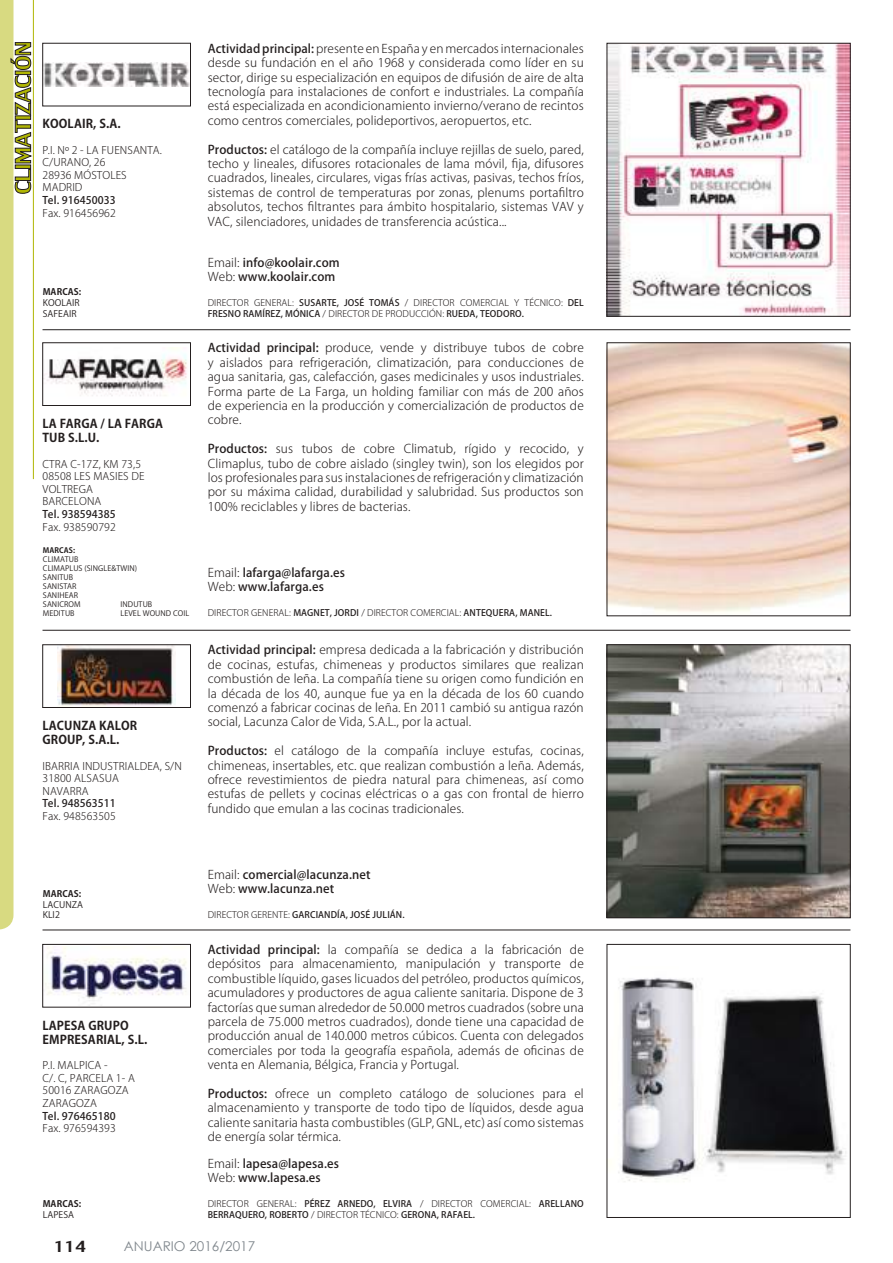
<style>
.page{position:relative;width:893px;height:1263px;background:#fff}
.page>*{position:absolute;margin:0;border:0;box-sizing:border-box;transform-origin:0 0}
.t1{font:24px "Lily UPC";color:#241f1f}
.t2{font:13.5px "Century Gothic";color:#80878d}
.t3{font:300 12px/14.4px "Koz Go Pro";letter-spacing:.01em;color:#241f1f;text-align:justify}
.t4{font:500 12px/14.4px "Koz Go Pro";letter-spacing:.01em;color:#241f1f}
.t5{font:700 12px/14.4px "Koz Go Pro";letter-spacing:.01em;color:#241f1f}
.t6{font:300 10.5px/12.6px "Koz Go Pro";letter-spacing:.01em;color:#241f1f}
.t7{font:500 10.5px "Koz Go Pro";letter-spacing:.01em;color:#241f1f}
.t8{font:300 9px/10.5px "Koz Go Pro";letter-spacing:.01em;color:#241f1f}
.t9{font:500 9px/10.5px "Koz Go Pro";letter-spacing:.01em;color:#241f1f}
.t10{font:9px/10.8px "Koz Go Pro";letter-spacing:.01em;color:#241f1f}
.t11{font:700 9px "Koz Go Pro";letter-spacing:.01em;color:#241f1f}
.t12{font:7.5px/9px "Koz Go Pro";letter-spacing:.01em;color:#241f1f}
.t13{font:700 7.5px "Koz Go Pro";letter-spacing:.01em;color:#241f1f}
.s1{font-weight:500}
.s2{font-weight:300}
</style>
<div class="page">
<hr style="left:43px;top:630px;width:807px;height:1px;background:#241f1f">
<hr style="left:43px;top:329px;width:807px;height:1px;background:#241f1f">
<img style="left:609px;top:45px;width:239px;height:269px">
<img style="left:45px;top:62px;width:144px;height:25px">
<div style="left:43px;top:43px;width:148px;height:63px;border:1px solid #241f1f"></div>
<img style="left:609px;top:345px;width:239px;height:268px">
<img style="left:47px;top:348px;width:140px;height:48px">
<div style="left:43px;top:343px;width:148px;height:63px;border:1px solid #241f1f"></div>
<hr style="left:43px;top:929px;width:807px;height:1px;background:#241f1f">
<img style="left:609px;top:646px;width:239px;height:270px">
<div style="left:607px;top:644px;width:243px;height:274px;border:1px solid #241f1f"></div>
<img style="left:58px;top:646px;width:117px;height:60px">
<div style="left:43px;top:644px;width:148px;height:64px;border:1px solid #241f1f"></div>
<img style="left:618px;top:977px;width:228px;height:205px">
<div style="left:607px;top:944px;width:243px;height:274px;border:1px solid #241f1f"></div>
<img style="left:45px;top:946px;width:142px;height:55px">
<div style="left:43px;top:944px;width:148px;height:63px;border:1px solid #241f1f"></div>
<svg style="left:0;top:0;width:31px;height:929px"></svg>
<hr style="left:33px;top:0;width:1px;height:479px;background:#b0b503">
<p class="t5" style="left:43px;top:118px;width:80px">KOOLAIR, S.A.</p>
<p class="t6" style="left:43px;top:144px;width:121px">P.I. Nº 2 - LA FUENSANTA.<br>C/URANO, 26<br>28936 MÓSTOLES<br>MADRID</p>
<p class="t7" style="left:43px;top:193px;width:75px">Tel. 916450033</p>
<p class="t6" style="left:43px;top:207px;width:75px">Fax. 916456962</p>
<p class="t11" style="left:43px;top:286px;width:40px">MARCAS:</p>
<p class="t10" style="left:43px;top:298px;width:38px">KOOLAIR<br>SAFEAIR</p>
<p class="t5" style="left:43px;top:417px;width:122px">LA FARGA / LA FARGA<br>TUB S.L.U.</p>
<p class="t6" style="left:43px;top:457px;width:103px">CTRA C-17Z, KM 73,5<br>08508 LES MASIES DE<br>VOLTREGA<br>BARCELONA</p>
<p class="t7" style="left:43px;top:507px;width:75px">Tel. 938594385</p>
<p class="t6" style="left:43px;top:520px;width:75px">Fax. 938590792</p>
<p class="t13" style="left:43px;top:545px;width:34px">MARCAS:</p>
<p class="t12" style="left:43px;top:555px;width:96px">CLIMATUB<br>CLIMAPLUS (SINGLE&amp;TWIN)<br>SANITUB<br>SANISTAR<br>SANIHEAR<br>SANICROM<br>MEDITUB</p>
<p class="t12" style="left:121px;top:600px;width:70px">INDUTUB<br>LEVEL WOUND COIL</p>
<p class="t5" style="left:43px;top:719px;width:96px">LACUNZA KALOR<br>GROUP, S.A.L.</p>
<p class="t6" style="left:43px;top:759px;width:141px">IBARRIA INDUSTRIALDEA, S/N<br>31800 ALSASUA<br>NAVARRA</p>
<p class="t7" style="left:43px;top:797px;width:75px">Tel. 948563511</p>
<p class="t6" style="left:43px;top:810px;width:75px">Fax. 948563505</p>
<p class="t3" style="left:208px;top:41px;width:378px"><span class="s1">Actividad principal:</span> presente en España y en mercados internacionales desde su fundación en el año 1968 y considerada como líder en su sector, dirige su especialización en equipos de difusión de aire de alta tecnología para instalaciones de confort e industriales. La compañía está especializada en acondicionamiento invierno/verano de recintos como centros comerciales, polideportivos, aeropuertos, etc.</p>
<p class="t3" style="left:208px;top:142px;width:378px"><span class="s1">Productos:</span> el catálogo de la compañía incluye rejillas de suelo, pared, techo y lineales, difusores rotacionales de lama móvil, 昀椀ja, difusores cuadrados, lineales, circulares, vigas frías activas, pasivas, techos fríos, sistemas de control de temperaturas por zonas, plenums porta昀椀ltro absolutos, techos 昀椀ltrantes para ámbito hospitalario, sistemas VAV y VAC, silenciadores, unidades de transferencia acústica...</p>
<p class="t4" style="left:208px;top:256px;width:133px"><span class="s2">Email:</span> info@koolair.com<br><span class="s2">Web:</span> www.koolair.com</p>
<p class="t8" style="left:208px;top:297px;width:378px">DIRECTOR GENERAL: <span class="s1">SUSARTE, JOSÉ TOMÁS</span> / DIRECTOR COMERCIAL Y TÉCNICO: <span class="s1">DEL<br>FRESNO RAMÍREZ, MÓNICA</span> / DIRECTOR DE PRODUCCIÓN: <span class="s1">RUEDA, TEODORO.</span></p>
<p class="t3" style="left:208px;top:341px;width:378px"><span class="s1">Actividad principal:</span> produce, vende y distribuye tubos de cobre y aislados para refrigeración, climatización, para conducciones de agua sanitaria, gas, calefacción, gases medicinales y usos industriales.<br>Forma parte de La Farga, un holding familiar con más de 200 años de experiencia en la producción y comercialización de productos de cobre.</p>
<p class="t3" style="left:208px;top:442px;width:378px"><span class="s1">Productos:</span> sus tubos de cobre Climatub, rígido y recocido, y Climaplus, tubo de cobre aislado (singley twin), son los elegidos por los profesionales para sus instalaciones de refrigeración y climatización por su máxima calidad, durabilidad y salubridad. Sus productos son 100% reciclables y libres de bacterias.</p>
<p class="t4" style="left:208px;top:566px;width:139px"><span class="s2">Email:</span> lafarga@lafarga.es<br><span class="s2">Web:</span> www.lafarga.es</p>
<p class="t8" style="left:208px;top:607px;width:346px">DIRECTOR GENERAL: <span class="s1">MAGNET, JORDI</span> / DIRECTOR COMERCIAL: <span class="s1">ANTEQUERA, MANEL.</span></p>
<p class="t3" style="left:208px;top:643px;width:378px"><span class="s1">Actividad principal:</span> empresa dedicada a la fabricación y distribución de cocinas, estufas, chimeneas y productos similares que realizan combustión de leña. La compañía tiene su origen como fundición en la década de los 40, aunque fue ya en la década de los 60 cuando comenzó a fabricar cocinas de leña. En 2011 cambió su antigua razón social, Lacunza Calor de Vida, S.A.L., por la actual.</p>
<p class="t3" style="left:208px;top:744px;width:378px"><span class="s1">Productos:</span> el catálogo de la compañía incluye estufas, cocinas, chimeneas, insertables, etc. que realizan combustión a leña. Además, ofrece revestimientos de piedra natural para chimeneas, así como estufas de pellets y cocinas eléctricas o a gas con frontal de hierro fundido que emulan a las cocinas tradicionales.</p>
<p class="t11" style="left:43px;top:888px;width:40px">MARCAS:</p>
<p class="t10" style="left:43px;top:899px;width:42px">LACUNZA<br>KLI2</p>
<p class="t5" style="left:43px;top:1019px;width:106px">LAPESA GRUPO<br>EMPRESARIAL, S.L.</p>
<p class="t6" style="left:43px;top:1059px;width:94px">P.I. MALPICA -<br>C/. C, PARCELA 1- A<br>50016 ZARAGOZA<br>ZARAGOZA</p>
<p class="t7" style="left:43px;top:1109px;width:75px">Tel. 976465180</p>
<p class="t6" style="left:43px;top:1122px;width:75px">Fax. 976594393</p>
<p class="t11" style="left:43px;top:1198px;width:40px">MARCAS:</p>
<p class="t10" style="left:43px;top:1209px;width:33px">LAPESA</p>
<p class="t4" style="left:208px;top:868px;width:164px"><span class="s2">Email:</span> comercial@lacunza.net<br><span class="s2">Web:</span> www.lacunza.net</p>
<p class="t9" style="left:208px;top:910px;width:198px"><span class="s2">DIRECTOR GERENTE:</span> GARCIANDÍA, JOSÉ JULIÁN.</p>
<p class="t3" style="left:208px;top:942px;width:378px"><span class="s1">Actividad principal:</span> la compañía se dedica a la fabricación de depósitos para almacenamiento, manipulación y transporte de combustible líquido, gases licuados del petróleo, productos químicos, acumuladores y productores de agua caliente sanitaria. Dispone de 3 factorías que suman alrededor de 50.000 metros cuadrados (sobre una parcela de 75.000 metros cuadrados), donde tiene una capacidad de producción anual de 140.000 metros cúbicos. Cuenta con delegados comerciales por toda la geografía española, además de o昀椀cinas de venta en Alemania, Bélgica, Francia y Portugal.</p>
<p class="t3" style="left:208px;top:1086px;width:378px"><span class="s1">Productos:</span> ofrece un completo catálogo de soluciones para el almacenamiento y transporte de todo tipo de líquidos, desde agua caliente sanitaria hasta combustibles (GLP, GNL, etc) así como sistemas de energía solar térmica.</p>
<p class="t4" style="left:208px;top:1157px;width:133px"><span class="s2">Email:</span> lapesa@lapesa.es<br><span class="s2">Web:</span> www.lapesa.es</p>
<p class="t9" style="left:208px;top:1199px;width:378px"><span class="s2">DIRECTOR GENERAL:</span> PÉREZ ARNEDO, ELVIRA <span class="s2">/ DIRECTOR COMERCIAL:</span> ARELLANO<br>BERRAQUERO, ROBERTO <span class="s2">/ DIRECTOR TÉCNICO:</span> GERONA, RAFAEL.</p>
<h1 class="t1" style="left:54px;top:1229px;width:34px">114</h1>
<p class="t2" style="left:124px;top:1241px;width:133px">ANUARIO 2016/2017</p>
</div>
